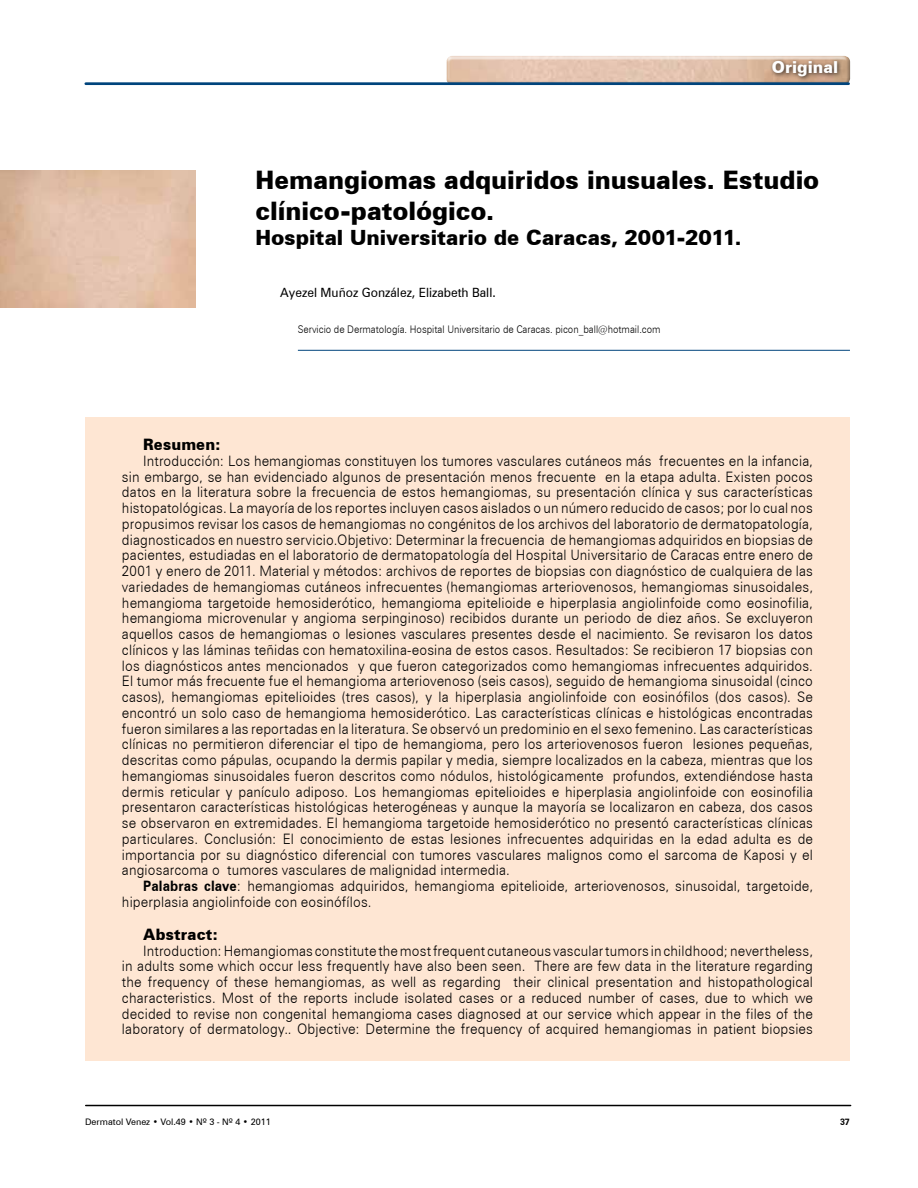
<style>
.page{position:relative;width:918px;height:1188px;background:#fff}
.page>*{position:absolute;margin:0;border:0;box-sizing:border-box;transform-origin:0 0}
.t1{font:900 25.5px/30.6px "Zurich BT";color:#000;scale:.96 1}
.t2{font:900 21px "Zurich BT";color:#000}
.t3{font:900 16.5px "Zurich BT";letter-spacing:.005em;color:#fff}
.t4{font:900 15.75px "Zurich BT";letter-spacing:.005em;color:#000;scale:.95 1}
.t5{font:300 14.4px/15.8px "Zurich BT";letter-spacing:.01em;color:#000;text-align:justify;scale:.93 1}
.t6{font:12.75px "Zurich BT";color:#000;scale:.95 1}
.t7{font:300 10.5px "Zurich BT";color:#000;scale:.9 1}
.t8{font:9px "Zurich BT";color:#000}
.t9{font:700 9px "Zurich BT";color:#000}
.s1{font-weight:700}
</style>
<div class="page">
<div style="left:444px;top:55px;width:407px;height:31px;background:#000;opacity:.75"></div>
<hr style="left:86px;top:82px;width:763px;height:3px;background:#00447c">
<hr style="left:86px;top:1105px;width:765px;height:1px;background:#000">
<div style="left:85px;top:417px;width:765px;height:643px;background:#fee6d3"></div>
<hr style="left:298px;top:350px;width:552px;height:1px;background:#00447c">
<div style="left:769px;top:58px;width:74px;height:24px;background:#000;opacity:.75"></div>
<p class="t3" style="left:772px;top:57px;width:68px">Original</p>
<h1 class="t1" style="left:255px;top:165px;width:589px">Hemangiomas adquiridos inusuales. Estudio clínico-patológico.</h1>
<h2 class="t2" style="left:255px;top:225px;width:488px">Hospital Universitario de Caracas, 2001-2011.</h2>
<p class="t6" style="left:280px;top:284px;width:228px">Ayezel Muñoz González, Elizabeth Ball.</p>
<p class="t7" style="left:298px;top:323px;width:405px">Servicio de Dermatología. Hospital Universitario de Caracas. picon_ball@hotmail.com</p>
<p class="t4" style="left:143px;top:435px;width:83px">Resumen:</p>
<p class="t5" style="left:122px;top:453px;width:745px;text-indent:21px">Introducción: Los hemangiomas constituyen los tumores vasculares cutáneos más frecuentes en la infancia, sin embargo, se han evidenciado algunos de presentación menos frecuente en la etapa adulta. Existen pocos datos en la literatura sobre la frecuencia de estos hemangiomas, su presentación clínica y sus características histopatológicas. La mayoría de los reportes incluyen casos aislados o un número reducido de casos; por lo cual nos propusimos revisar los casos de hemangiomas no congénitos de los archivos del laboratorio de dermatopatología, diagnosticados en nuestro servicio.Objetivo: Determinar la frecuencia de hemangiomas adquiridos en biopsias de pacientes, estudiadas en el laboratorio de dermatopatología del Hospital Universitario de Caracas entre enero de 2001 y enero de 2011. Material y métodos: archivos de reportes de biopsias con diagnóstico de cualquiera de las variedades de hemangiomas cutáneos infrecuentes (hemangiomas arteriovenosos, hemangiomas sinusoidales, hemangioma targetoide hemosiderótico, hemangioma epitelioide e hiperplasia angiolinfoide como eosinofilia, hemangioma microvenular y angioma serpinginoso) recibidos durante un periodo de diez años. Se excluyeron aquellos casos de hemangiomas o lesiones vasculares presentes desde el nacimiento. Se revisaron los datos clínicos y las láminas teñidas con hematoxilina-eosina de estos casos. Resultados: Se recibieron 17 biopsias con los diagnósticos antes mencionados y que fueron categorizados como hemangiomas infrecuentes adquiridos.<br>El tumor más frecuente fue el hemangioma arteriovenoso (seis casos), seguido de hemangioma sinusoidal (cinco casos), hemangiomas epitelioides (tres casos), y la hiperplasia angiolinfoide con eosinófilos (dos casos). Se encontró un solo caso de hemangioma hemosiderótico. Las características clínicas e histológicas encontradas fueron similares a las reportadas en la literatura. Se observó un predominio en el sexo femenino. Las características clínicas no permitieron diferenciar el tipo de hemangioma, pero los arteriovenosos fueron lesiones pequeñas, descritas como pápulas, ocupando la dermis papilar y media, siempre localizados en la cabeza, mientras que los hemangiomas sinusoidales fueron descritos como nódulos, histológicamente profundos, extendiéndose hasta dermis reticular y panículo adiposo. Los hemangiomas epitelioides e hiperplasia angiolinfoide con eosinofilia presentaron características histológicas heterogéneas y aunque la mayoría se localizaron en cabeza, dos casos se observaron en extremidades. El hemangioma targetoide hemosiderótico no presentó características clínicas particulares. Conclusión: El conocimiento de estas lesiones infrecuentes adquiridas en la edad adulta es de importancia por su diagnóstico diferencial con tumores vasculares malignos como el sarcoma de Kaposi y el angiosarcoma o tumores vasculares de malignidad intermedia.</p>
<p class="t5" style="left:122px;top:878px;width:745px;text-indent:21px"><span class="s1">Palabras clave</span>: hemangiomas adquiridos, hemangioma epitelioide, arteriovenosos, sinusoidal, targetoide, hiperplasia angiolinfoide con eosinófílos.</p>
<p class="t4" style="left:143px;top:925px;width:81px">Abstract:</p>
<p class="t5" style="left:122px;top:942px;width:745px;text-indent:21px">Introduction: Hemangiomas constitute the most frequent cutaneous vascular tumors in childhood; nevertheless, in adults some which occur less frequently have also been seen. There are few data in the literature regarding the frequency of these hemangiomas, as well as regarding their clinical presentation and histopathological characteristics. Most of the reports include isolated cases or a reduced number of cases, due to which we decided to revise non congenital hemangioma cases diagnosed at our service which appear in the files of the laboratory of dermatology.. Objective: Determine the frequency of acquired hemangiomas in patient biopsies</p>
<p class="t8" style="left:85px;top:1116px;width:187px">Dermatol Venez • Vol.49 • Nº 3 - Nº 4 • 2011</p>
<p class="t9" style="left:840px;top:1116px;width:11px">37</p>
</div>
